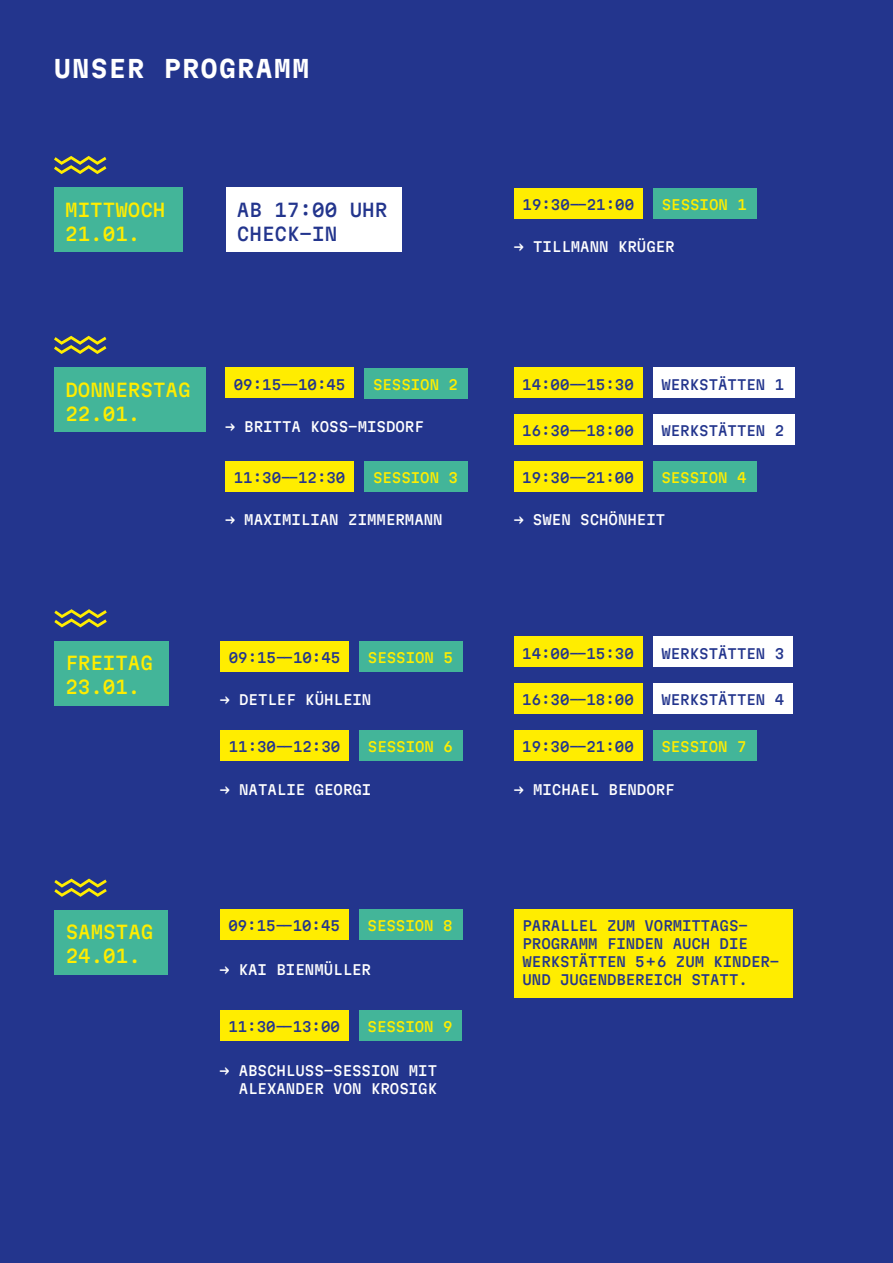
<style>
.page{position:relative;width:893px;height:1263px;background:#23358d}
.page>*{position:absolute;margin:0;border:0;box-sizing:border-box;transform-origin:0 0}
.t1{font:semi-expanded 23.85px "Martian Mono";letter-spacing:.07em;color:#fff}
.t2{font:semi-expanded 17.85px/23.9px "Martian Mono";color:#ffed00}
.t3{font:semi-expanded 17.85px/23.9px "Martian Mono";color:#23358d}
.t4{font:semi-expanded 13.5px/18px "Martian Mono";color:#23358d}
.t5{font:semi-expanded 13.5px/18px "Martian Mono";color:#fff;text-align:right}
.t6{font:semi-expanded 13.5px "Martian Mono";color:#ffed00}
</style>
<div class="page">
<svg style="left:54px;top:336px;width:52px;height:18px"></svg>
<div style="left:54px;top:368px;width:152px;height:64px;background:#43b599"></div>
<div style="left:653px;top:368px;width:142px;height:30px;background:#fff"></div>
<div style="left:653px;top:414px;width:142px;height:31px;background:#fff"></div>
<div style="left:225px;top:368px;width:129px;height:30px;background:#ffed00"></div>
<div style="left:225px;top:461px;width:129px;height:31px;background:#ffed00"></div>
<div style="left:514px;top:461px;width:128px;height:31px;background:#ffed00"></div>
<div style="left:514px;top:368px;width:128px;height:30px;background:#ffed00"></div>
<div style="left:514px;top:414px;width:128px;height:31px;background:#ffed00"></div>
<div style="left:365px;top:368px;width:103px;height:31px;background:#43b599"></div>
<div style="left:365px;top:461px;width:103px;height:31px;background:#43b599"></div>
<div style="left:653px;top:461px;width:103px;height:31px;background:#43b599"></div>
<svg style="left:54px;top:156px;width:52px;height:18px"></svg>
<div style="left:54px;top:188px;width:129px;height:64px;background:#43b599"></div>
<div style="left:226px;top:188px;width:176px;height:64px;background:#fff"></div>
<div style="left:514px;top:188px;width:129px;height:31px;background:#ffed00"></div>
<div style="left:653px;top:188px;width:104px;height:31px;background:#43b599"></div>
<div style="left:54px;top:641px;width:114px;height:64px;background:#43b599"></div>
<div style="left:220px;top:641px;width:129px;height:30px;background:#ffed00"></div>
<div style="left:220px;top:730px;width:129px;height:31px;background:#ffed00"></div>
<svg style="left:54px;top:609px;width:53px;height:18px"></svg>
<div style="left:359px;top:641px;width:104px;height:31px;background:#43b599"></div>
<div style="left:359px;top:730px;width:104px;height:31px;background:#43b599"></div>
<div style="left:653px;top:637px;width:140px;height:30px;background:#fff"></div>
<div style="left:653px;top:683px;width:140px;height:31px;background:#fff"></div>
<div style="left:514px;top:730px;width:128px;height:31px;background:#ffed00"></div>
<div style="left:514px;top:637px;width:128px;height:30px;background:#ffed00"></div>
<div style="left:514px;top:683px;width:128px;height:31px;background:#ffed00"></div>
<div style="left:653px;top:730px;width:103px;height:31px;background:#43b599"></div>
<div style="left:220px;top:909px;width:128px;height:30px;background:#ffed00"></div>
<div style="left:220px;top:1010px;width:128px;height:30px;background:#ffed00"></div>
<svg style="left:54px;top:878px;width:53px;height:19px"></svg>
<div style="left:54px;top:910px;width:114px;height:64px;background:#43b599"></div>
<div style="left:514px;top:909px;width:279px;height:88px;background:#ffed00"></div>
<div style="left:359px;top:909px;width:104px;height:31px;background:#43b599"></div>
<div style="left:359px;top:1010px;width:102px;height:30px;background:#43b599"></div>
<h1 class="t1" style="left:54px;top:52px;width:257px">UNSER PROGRAMM</h1>
<h2 class="t2" style="left:65px;top:197px;width:102px">MITTWOCH<br>21.01.</h2>
<h2 class="t3" style="left:237px;top:197px;width:152px">AB 17:00 UHR<br>CHECK-IN</h2>
<p class="t4" style="left:523px;top:195px;width:113px">19:30––21:00</p>
<p class="t6" style="left:662px;top:195px;width:87px">SESSION 1</p>
<p class="t5" style="left:514px;top:237px;width:162px">→ TILLMANN KRÜGER</p>
<h2 class="t2" style="left:65px;top:377px;width:127px">DONNERSTAG<br>22.01.</h2>
<p class="t4" style="left:661px;top:375px;width:124px">WERKSTÄTTEN 1</p>
<p class="t4" style="left:661px;top:422px;width:124px">WERKSTÄTTEN 2</p>
<p class="t4" style="left:522px;top:375px;width:113px">14:00––15:30</p>
<p class="t4" style="left:234px;top:375px;width:113px">09:15––10:45</p>
<p class="t6" style="left:373px;top:375px;width:87px">SESSION 2</p>
<p class="t5" style="left:225px;top:417px;width:200px">→ BRITTA KOSS-MISDORF</p>
<p class="t4" style="left:522px;top:422px;width:113px">16:30––18:00</p>
<p class="t6" style="left:373px;top:468px;width:87px">SESSION 3</p>
<p class="t6" style="left:661px;top:468px;width:87px">SESSION 4</p>
<p class="t4" style="left:234px;top:468px;width:113px">11:30––12:30</p>
<p class="t4" style="left:522px;top:468px;width:113px">19:30––21:00</p>
<p class="t5" style="left:225px;top:511px;width:219px">→ MAXIMILIAN ZIMMERMANN</p>
<p class="t5" style="left:514px;top:511px;width:153px">→ SWEN SCHÖNHEIT</p>
<h2 class="t2" style="left:65px;top:651px;width:89px">FREITAG<br>23.01.</h2>
<p class="t4" style="left:229px;top:648px;width:113px">09:15––10:45</p>
<p class="t6" style="left:368px;top:648px;width:87px">SESSION 5</p>
<p class="t5" style="left:220px;top:690px;width:153px">→ DETLEF KÜHLEIN</p>
<p class="t4" style="left:522px;top:644px;width:113px">14:00––15:30</p>
<p class="t4" style="left:522px;top:691px;width:113px">16:30––18:00</p>
<p class="t4" style="left:661px;top:644px;width:124px">WERKSTÄTTEN 3</p>
<p class="t4" style="left:661px;top:691px;width:124px">WERKSTÄTTEN 4</p>
<p class="t4" style="left:229px;top:737px;width:113px">11:30––12:30</p>
<p class="t6" style="left:368px;top:737px;width:87px">SESSION 6</p>
<p class="t4" style="left:522px;top:737px;width:113px">19:30––21:00</p>
<p class="t6" style="left:661px;top:737px;width:87px">SESSION 7</p>
<p class="t5" style="left:220px;top:780px;width:153px">→ NATALIE GEORGI</p>
<p class="t5" style="left:514px;top:780px;width:162px">→ MICHAEL BENDORF</p>
<h2 class="t2" style="left:66px;top:920px;width:89px">SAMSTAG<br>24.01.</h2>
<p class="t4" style="left:523px;top:916px;width:258px">PARALLEL ZUM VORMITTAGS-<br>PROGRAMM FINDEN AUCH DIE<br>WERKSTÄTTEN 5+6 ZUM KINDER-<br>UND JUGENDBEREICH STATT.</p>
<p class="t4" style="left:228px;top:916px;width:113px">09:15––10:45</p>
<p class="t6" style="left:368px;top:916px;width:87px">SESSION 8</p>
<p class="t5" style="left:220px;top:960px;width:153px">→ KAI BIENMÜLLER</p>
<p class="t4" style="left:228px;top:1017px;width:113px">11:30––13:00</p>
<p class="t6" style="left:368px;top:1017px;width:87px">SESSION 9</p>
<p class="t5" style="left:220px;top:1061px;width:219px">→ ABSCHLUSS-SESSION MIT<br>ALEXANDER VON KROSIGK</p>
</div>
